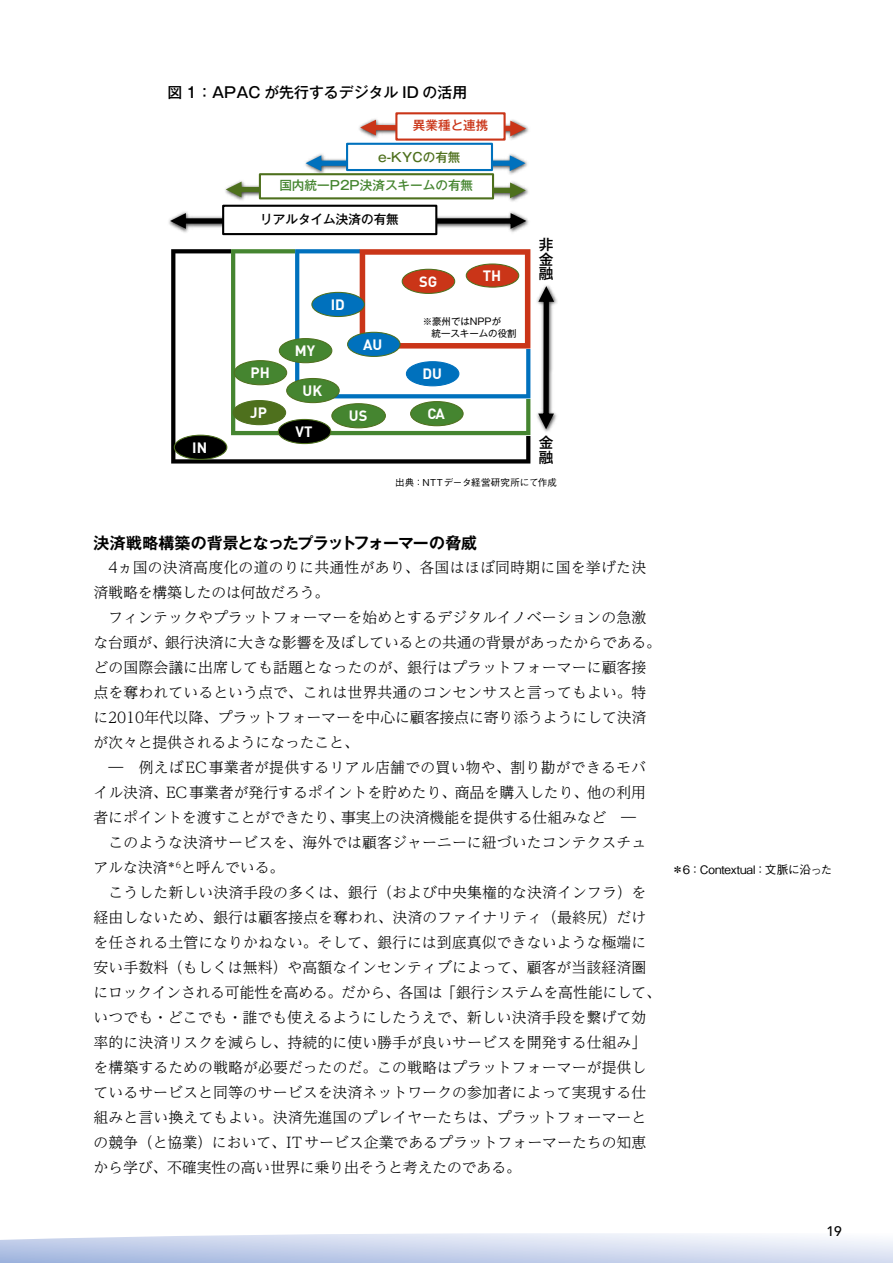
<style>
.page{position:relative;width:893px;height:1263px;background:#fff}
.page>*{position:absolute;margin:0;border:0;box-sizing:border-box;transform-origin:0 0}
.t1{font:700 15.9px "Gothic MB101 Pro De";letter-spacing:-.04em;color:#000}
.t2{font:300 14.85px/25px "UD Reimin Pr 6 N";letter-spacing:.005em;color:#000}
.t3{font:300 14.85px "UD Reimin Pr 6 N";letter-spacing:-.02em;color:#000}
.t4{font:500 14.85px "Gothic MB101 Pro";color:#000}
.t5{font:700 14.7px "DIN";color:#fff}
.t6{font:500 14.7px/14.7px "Gothic MB101 Pr 6 N";color:#000;text-align:justify}
.t7{font:500 13.8px "Avenir LT Std";color:#000}
.t8{font:500 12.6px "Gothic MB101 Pr 6 N";color:#458530}
.t9{font:500 12.6px "Gothic MB101 Pr 6 N";color:#000}
.t10{font:500 12.6px "Gothic MB101 Pr 6 N";color:#4e701d}
.t11{font:500 12.6px "Gothic MB101 Pr 6 N";color:#ca3518}
.t12{font:500 11.7px "Gothic BBB Pr 6 N";letter-spacing:-.02em;color:#000}
.t13{font:500 9.6px "Gothic BBB Pr 6 N";letter-spacing:.01em;color:#000}
.t14{font:9.45px/12px "Gothic MB101 Pr 6 N";color:#000}
</style>
<div class="page">
<svg style="left:0;top:1233px;width:893px;height:30px;background:#d1daef"></svg>
<svg style="left:171px;top:249px;width:359px;height:214px"></svg>
<svg style="left:231px;top:249px;width:299px;height:186px"></svg>
<svg style="left:295px;top:249px;width:235px;height:149px"></svg>
<img style="left:169px;top:209px;width:360px;height:26px">
<svg style="left:170px;top:213px;width:356px;height:16px"></svg>
<img style="left:225px;top:177px;width:304px;height:25px">
<svg style="left:226px;top:182px;width:300px;height:16px"></svg>
<img style="left:305px;top:151px;width:223px;height:26px">
<svg style="left:306px;top:155px;width:219px;height:16px"></svg>
<img style="left:356px;top:119px;width:173px;height:24px">
<svg style="left:360px;top:120px;width:166px;height:16px"></svg>
<img style="left:537px;top:285px;width:20px;height:147px">
<svg style="left:538px;top:286px;width:16px;height:143px"></svg>
<div style="left:223px;top:206px;width:213px;height:28px;background:#fff"></div>
<div style="left:222px;top:205px;width:215px;height:30px;border:2px solid #000"></div>
<div style="left:260px;top:174px;width:233px;height:24px;background:#fff"></div>
<div style="left:259px;top:173px;width:235px;height:26px;border:2px solid #4e701d"></div>
<div style="left:396px;top:113px;width:109px;height:27px;background:#fff"></div>
<div style="left:395px;top:112px;width:111px;height:29px;border:2px solid #ca3518"></div>
<div style="left:347px;top:144px;width:145px;height:26px;background:#fff"></div>
<div style="left:346px;top:143px;width:147px;height:28px;border:2px solid #0071bd"></div>
<div style="left:312px;top:292px;width:52px;height:24px;background:#0071bd;border-radius:50%"></div>
<div style="left:311px;top:292px;width:54px;height:25px;border:1px solid #4e701d;border-radius:50%"></div>
<div style="left:174px;top:435px;width:53px;height:24px;background:#000;border-radius:50%"></div>
<div style="left:174px;top:435px;width:53px;height:25px;border:1px solid #4e701d;border-radius:50%"></div>
<div style="left:466px;top:264px;width:53px;height:23px;background:#ca3518;border-radius:50%"></div>
<div style="left:466px;top:263px;width:53px;height:25px;border:1px solid #4e701d;border-radius:50%"></div>
<div style="left:402px;top:269px;width:53px;height:24px;background:#ca3518;border-radius:50%"></div>
<div style="left:402px;top:269px;width:53px;height:25px;border:1px solid #4e701d;border-radius:50%"></div>
<div style="left:348px;top:332px;width:52px;height:24px;background:#0071bd;border-radius:50%"></div>
<div style="left:347px;top:332px;width:54px;height:25px;border:1px solid #4e701d;border-radius:50%"></div>
<div style="left:279px;top:339px;width:53px;height:24px;background:#458530;border-radius:50%"></div>
<div style="left:279px;top:338px;width:53px;height:25px;border:1px solid #4e701d;border-radius:50%"></div>
<div style="left:234px;top:361px;width:53px;height:24px;background:#458530;border-radius:50%"></div>
<div style="left:234px;top:360px;width:53px;height:25px;border:1px solid #4e701d;border-radius:50%"></div>
<div style="left:278px;top:419px;width:53px;height:25px;background:#000;border-radius:50%"></div>
<div style="left:278px;top:419px;width:53px;height:25px;border:1px solid #4e701d;border-radius:50%"></div>
<div style="left:411px;top:402px;width:52px;height:24px;background:#458530;border-radius:50%"></div>
<div style="left:410px;top:401px;width:54px;height:25px;border:1px solid #4e701d;border-radius:50%"></div>
<div style="left:406px;top:362px;width:53px;height:24px;background:#0071bd;border-radius:50%"></div>
<div style="left:406px;top:361px;width:53px;height:25px;border:1px solid #0071bd;border-radius:50%"></div>
<div style="left:332px;top:404px;width:53px;height:24px;background:#458530;border-radius:50%"></div>
<div style="left:331px;top:403px;width:55px;height:25px;border:1px solid #4e701d;border-radius:50%"></div>
<div style="left:287px;top:378px;width:52px;height:25px;background:#458530;border-radius:50%"></div>
<div style="left:286px;top:378px;width:54px;height:25px;border:1px solid #4e701d;border-radius:50%"></div>
<div style="left:233px;top:400px;width:53px;height:25px;background:#4e701d;border-radius:50%"></div>
<div style="left:233px;top:400px;width:53px;height:25px;border:1px solid #4e701d;border-radius:50%"></div>
<p class="t4" style="left:167px;top:80px;width:301px">図 1：APAC が先行するデジタル ID の活用</p>
<p class="t11" style="left:413px;top:115px;width:77px">異業種と連携</p>
<p class="t10" style="left:378px;top:146px;width:84px">e-KYCの有無</p>
<p class="t8" style="left:279px;top:175px;width:195px">国内統一P2P決済スキームの有無</p>
<p class="t5" style="left:192px;top:438px;width:16px">IN</p>
<p class="t9" style="left:260px;top:208px;width:140px">リアルタイム決済の有無</p>
<p class="t5" style="left:250px;top:363px;width:21px">PH</p>
<p class="t5" style="left:250px;top:403px;width:18px">JP</p>
<p class="t5" style="left:331px;top:295px;width:16px">ID</p>
<p class="t5" style="left:295px;top:341px;width:22px">MY</p>
<p class="t5" style="left:303px;top:381px;width:21px">UK</p>
<p class="t5" style="left:296px;top:422px;width:18px">VT</p>
<p class="t5" style="left:363px;top:335px;width:21px">AU</p>
<p class="t5" style="left:349px;top:406px;width:20px">US</p>
<p class="t5" style="left:419px;top:272px;width:20px">SG</p>
<p class="t5" style="left:483px;top:266px;width:20px">TH</p>
<p class="t14" style="left:432px;top:315px;width:87px;text-indent:-9px">※豪州ではNPPが<br>統一スキームの役割</p>
<p class="t5" style="left:423px;top:364px;width:21px">DU</p>
<p class="t5" style="left:427px;top:404px;width:19px">CA</p>
<p class="t6" style="left:539px;top:236px;width:16px">非金融</p>
<p class="t6" style="left:539px;top:434px;width:16px">金融</p>
<p class="t13" style="left:395px;top:474px;width:163px">出典：NTTデータ経営研究所にて作成</p>
<p class="t1" style="left:94px;top:529px;width:385px">決済戦略構築の背景となったプラットフォーマーの脅威</p>
<p class="t2" style="left:94px;top:554px;width:554px;text-indent:15px">4ヵ国の決済高度化の道のりに共通性があり、各国はほぼ同時期に国を挙げた決済戦略を構築したのは何故だろう。</p>
<p class="t2" style="left:94px;top:604px;width:569px;text-indent:15px">フィンテックやプラットフォーマーを始めとするデジタルイノベーションの急激な台頭が、銀行決済に大きな影響を及ぼしているとの共通の背景があったからである。どの国際会議に出席しても話題となったのが、銀行はプラットフォーマーに顧客接点を奪われているという点で、これは世界共通のコンセンサスと言ってもよい。特に2010年代以降、プラットフォーマーを中心に顧客接点に寄り添うようにして決済が次々と提供されるようになったこと、</p>
<p class="t2" style="left:108px;top:754px;width:539px">―　例えばEC事業者が提供するリアル店舗での買い物や、割り勘ができるモバ</p>
<p class="t2" style="left:94px;top:779px;width:554px">イル決済、EC事業者が発行するポイントを貯めたり、商品を購入したり、他の利用</p>
<p class="t2" style="left:94px;top:804px;width:559px">者にポイントを渡すことができたり、事実上の決済機能を提供する仕組みなど　―　</p>
<p class="t2" style="left:108px;top:829px;width:539px">このような決済サービスを、海外では顧客ジャーニーに紐づいたコンテクスチュ</p>
<p class="t2" style="left:94px;top:854px;width:192px">アルな決済<sup>＊6</sup>と呼んでいる。</p>
<p class="t2" style="left:108px;top:879px;width:539px">こうした新しい決済手段の多くは、銀行（および中央集権的な決済インフラ）を</p>
<p class="t2" style="left:94px;top:904px;width:554px">経由しないため、銀行は顧客接点を奪われ、決済のファイナリティ（最終尻）だけ</p>
<p class="t2" style="left:94px;top:929px;width:554px">を任される土管になりかねない。そして、銀行には到底真似できないような極端に</p>
<p class="t2" style="left:94px;top:954px;width:554px">安い手数料（もしくは無料）や高額なインセンティブによって、顧客が当該経済圏</p>
<p class="t3" style="left:94px;top:980px;width:569px">にロックインされる可能性を高める。だから、各国は「銀行システムを高性能にして、</p>
<p class="t2" style="left:94px;top:1004px;width:554px">いつでも・どこでも・誰でも使えるようにしたうえで、新しい決済手段を繋げて効</p>
<p class="t2" style="left:94px;top:1029px;width:554px">率的に決済リスクを減らし、持続的に使い勝手が良いサービスを開発する仕組み」</p>
<p class="t2" style="left:94px;top:1054px;width:554px">を構築するための戦略が必要だったのだ。この戦略はプラットフォーマーが提供し</p>
<p class="t2" style="left:94px;top:1079px;width:554px">ているサービスと同等のサービスを決済ネットワークの参加者によって実現する仕</p>
<p class="t2" style="left:94px;top:1104px;width:554px">組みと言い換えてもよい。決済先進国のプレイヤーたちは、プラットフォーマーと</p>
<p class="t2" style="left:94px;top:1129px;width:554px">の競争（と協業）において、ITサービス企業であるプラットフォーマーたちの知恵</p>
<p class="t2" style="left:94px;top:1154px;width:429px">から学び、不確実性の高い世界に乗り出そうと考えたのである。</p>
<p class="t12" style="left:672px;top:860px;width:162px">＊6：Contextual：文脈に沿った</p>
<p class="t7" style="left:827px;top:1223px;width:17px">19</p>
</div>
